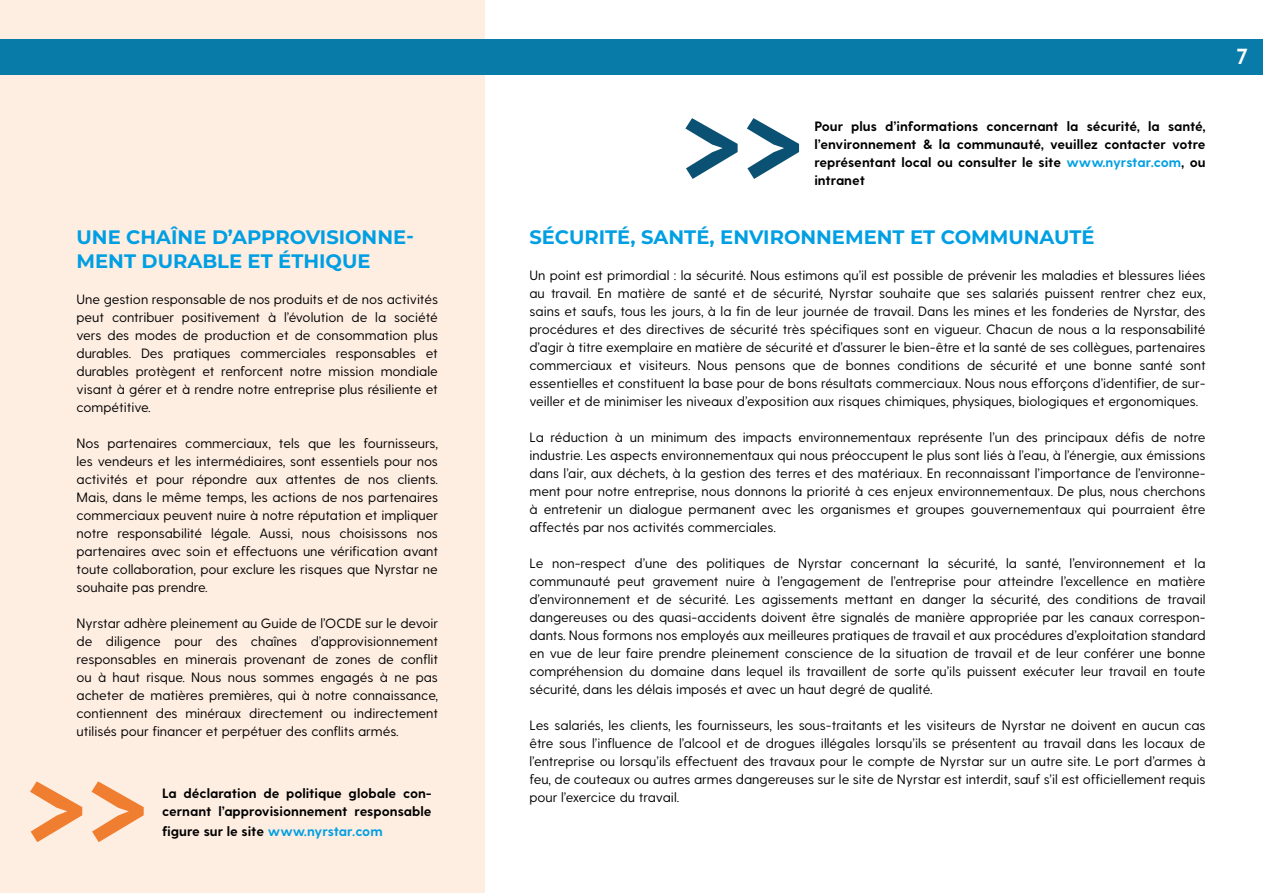
<style>
.page{position:relative;width:1263px;height:893px;background:#fff}
.page>*{position:absolute;margin:0;border:0;box-sizing:border-box;transform-origin:0 0}
.t1{font:700 21.75px "PT Sans";color:#fff}
.t2{font:700 19.5px/24px "Montserrat";color:#009fe3}
.t3{font:13.5px/18px "Greycliff CF";color:#000;text-align:justify}
.t4{font:700 13.5px/18px "Greycliff CF";color:#000}
.s1{color:#009fe3}
</style>
<div class="page">
<div style="left:0;top:0;width:485px;height:893px;background:#feede1"></div>
<svg style="left:30px;top:781px;width:114px;height:61px"></svg>
<svg style="left:685px;top:118px;width:114px;height:61px"></svg>
<div style="left:0;top:39px;width:1263px;height:36px;background:#097ba9"></div>
<h2 class="t2" style="left:77px;top:224px;width:339px">UNE CHAÎNE D’APPROVISIONNE-<br>MENT DURABLE ET ÉTHIQUE</h2>
<p class="t3" style="left:77px;top:291px;width:363px">Une gestion responsable de nos produits et de nos activités peut contribuer positivement à l’évolution de la société vers des modes de production et de consommation plus durables. Des pratiques commerciales responsables et durables protègent et renforcent notre mission mondiale visant à gérer et à rendre notre entreprise plus résiliente et compétitive.</p>
<p class="t3" style="left:77px;top:435px;width:363px">Nos partenaires commerciaux, tels que les fournisseurs, les vendeurs et les intermédiaires, sont essentiels pour nos activités et pour répondre aux attentes de nos clients.<br>Mais, dans le même temps, les actions de nos partenaires commerciaux peuvent nuire à notre réputation et impliquer notre responsabilité légale. Aussi, nous choisissons nos partenaires avec soin et effectuons une vérification avant toute collaboration, pour exclure les risques que Nyrstar ne souhaite pas prendre.</p>
<p class="t3" style="left:77px;top:615px;width:363px">Nyrstar adhère pleinement au Guide de l’OCDE sur le devoir de diligence pour des chaînes d’approvisionnement responsables en minerais provenant de zones de conflit ou à haut risque. Nous nous sommes engagés à ne pas acheter de matières premières, qui à notre connaissance, contiennent des minéraux directement ou indirectement utilisés pour financer et perpétuer des conflits armés.</p>
<p class="t4" style="left:162px;top:785px;width:271px">La déclaration de politique globale con&shy;cernant l’approvisionnement responsable</p>
<p class="t4" style="left:162px;top:823px;width:222px">figure sur le site <span class="s1">www.nyrstar.com</span></p>
<p class="t4" style="left:814px;top:118px;width:393px;text-align:justify">Pour plus d’informations concernant la sécurité, la santé, l’environnement &amp; la communauté, veuillez contacter votre représentant local ou consulter le site <span class="s1">www.nyrstar.com</span>, ou intranet</p>
<h2 class="t2" style="left:529px;top:224px;width:567px">SÉCURITÉ, SANTÉ, ENVIRONNEMENT ET COMMUNAUTÉ</h2>
<p class="t3" style="left:529px;top:267px;width:678px">Un point est primordial : la sécurité. Nous estimons qu’il est possible de prévenir les maladies et blessures liées au travail. En matière de santé et de sécurité, Nyrstar souhaite que ses salariés puissent rentrer chez eux, sains et saufs, tous les jours, à la fin de leur journée de travail. Dans les mines et les fonderies de Nyrstar, des procédures et des directives de sécurité très spécifiques sont en vigueur. Chacun de nous a la responsabilité d’agir à titre exemplaire en matière de sécurité et d’assurer le bien-être et la santé de ses collègues, partenaires commerciaux et visiteurs. Nous pensons que de bonnes conditions de sécurité et une bonne santé sont essentielles et constituent la base pour de bons résultats commerciaux. Nous nous efforçons d’identifier, de sur&shy;veiller et de minimiser les niveaux d’exposition aux risques chimiques, physiques, biologiques et ergonomiques.</p>
<p class="t3" style="left:529px;top:429px;width:678px">La réduction à un minimum des impacts environnementaux représente l’un des principaux défis de notre industrie. Les aspects environnementaux qui nous préoccupent le plus sont liés à l’eau, à l’énergie, aux émissions dans l’air, aux déchets, à la gestion des terres et des matériaux. En reconnaissant l’importance de l’environne&shy;ment pour notre entreprise, nous donnons la priorité à ces enjeux environnementaux. De plus, nous cherchons à entretenir un dialogue permanent avec les organismes et groupes gouvernementaux qui pourraient être affectés par nos activités commerciales.</p>
<p class="t3" style="left:529px;top:555px;width:678px">Le non-respect d’une des politiques de Nyrstar concernant la sécurité, la santé, l’environnement et la communauté peut gravement nuire à l’engagement de l’entreprise pour atteindre l’excellence en matière d’environnement et de sécurité. Les agissements mettant en danger la sécurité, des conditions de travail dangereuses ou des quasi-accidents doivent être signalés de manière appropriée par les canaux correspon&shy;dants. Nous formons nos employés aux meilleures pratiques de travail et aux procédures d’exploitation standard en vue de leur faire prendre pleinement conscience de la situation de travail et de leur conférer une bonne compréhension du domaine dans lequel ils travaillent de sorte qu’ils puissent exécuter leur travail en toute sécurité, dans les délais imposés et avec un haut degré de qualité.</p>
<p class="t3" style="left:529px;top:717px;width:678px">Les salariés, les clients, les fournisseurs, les sous-traitants et les visiteurs de Nyrstar ne doivent en aucun cas être sous l’influence de l’alcool et de drogues illégales lorsqu’ils se présentent au travail dans les locaux de l’entreprise ou lorsqu’ils effectuent des travaux pour le compte de Nyrstar sur un autre site. Le port d’armes à feu, de couteaux ou autres armes dangereuses sur le site de Nyrstar est interdit, sauf s’il est officiellement requis pour l’exercice du travail.</p>
<h1 class="t1" style="left:1236px;top:42px;width:14px">7</h1>
</div>
